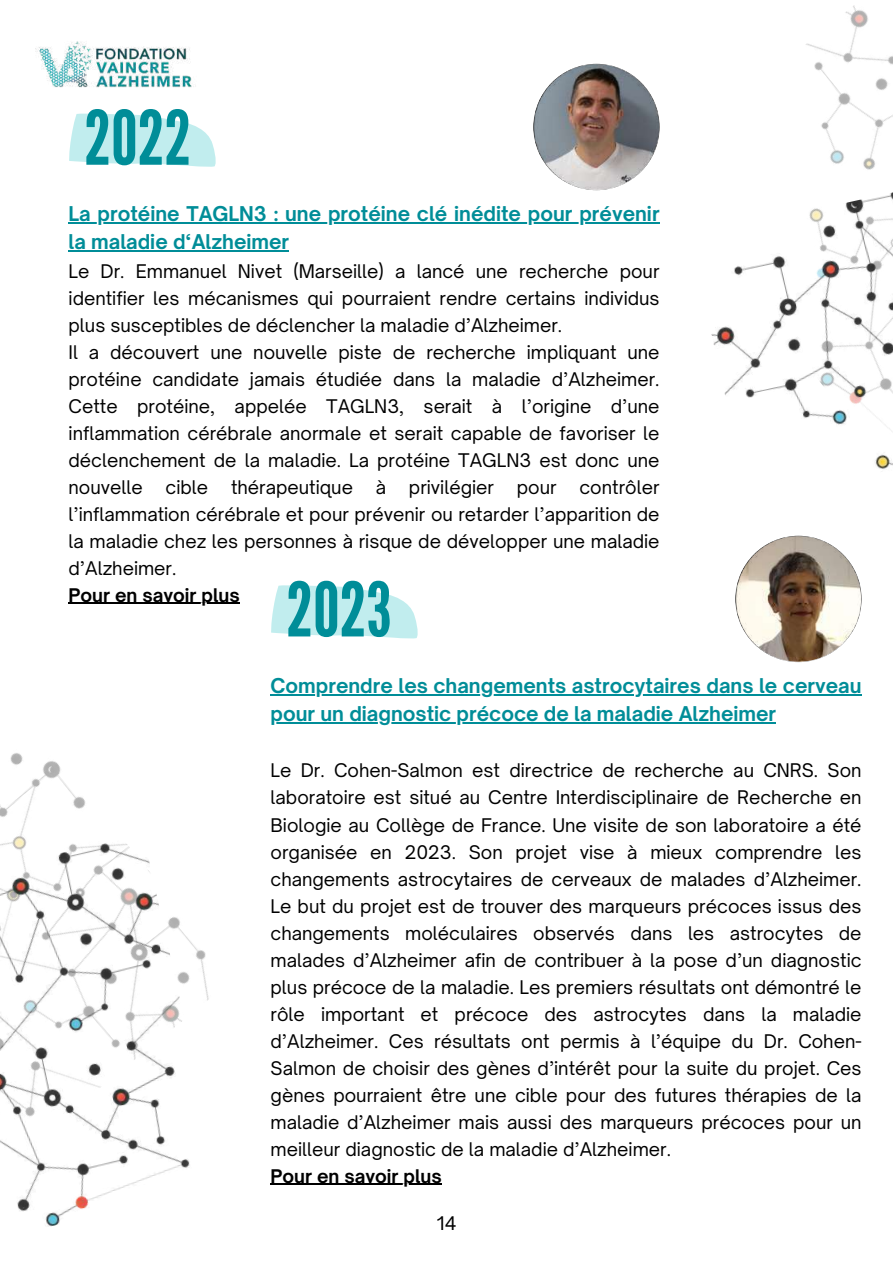
<style>
.page{position:relative;width:893px;height:1264px;background:#fff}
.page>*{position:absolute;margin:0;border:0;box-sizing:border-box;transform-origin:0 0}
.t1{font:75px "League Gothic";color:#008d98}
.t2{font:700 19.5px/28.2px "Open Sauce One";color:#008d98}
.t3{font:18px/27px "Open Sauce One";color:#000;text-align:justify}
.t4{font:700 18px "Open Sauce One";color:#000}
</style>
<div class="page">
<svg style="left:69px;top:113px;width:147px;height:54px"></svg>
<img style="left:35px;top:41px;width:159px;height:47px">
<hr style="left:69px;top:222px;width:228px;height:1px;background:#008d98">
<hr style="left:297px;top:222px;width:362px;height:1px;background:#008d98">
<hr style="left:69px;top:250px;width:220px;height:2px;background:#008d98">
<hr style="left:69px;top:603px;width:171px;height:1px;background:#000">
<img style="left:649px;top:5px;width:243px;height:219px">
<img style="left:690px;top:141px;width:202px;height:450px">
<img style="left:0;top:753px;width:85px;height:81px">
<img style="left:0;top:834px;width:209px;height:393px">
<img style="left:533px;top:64px;width:126px;height:126px;border-radius:50%">
<svg style="left:271px;top:585px;width:147px;height:53px"></svg>
<hr style="left:270px;top:694px;width:591px;height:1px;background:#008d98">
<hr style="left:270px;top:722px;width:506px;height:1px;background:#008d98">
<hr style="left:270px;top:1183px;width:172px;height:1px;background:#000">
<img style="left:735px;top:536px;width:126px;height:126px;border-radius:50%">
<h1 class="t1" style="left:84px;top:95px;width:108px">2022</h1>
<p class="t2" style="left:69px;top:200px;width:592px">La protéine TAGLN3 : une protéine clé inédite pour prévenir la maladie d‘Alzheimer</p>
<p class="t3" style="left:69px;top:257px;width:592px;text-align:left">Le Dr. Emmanuel Nivet (Marseille) a lancé une recherche pour identifier les mécanismes qui pourraient rendre certains individus plus susceptibles de déclencher la maladie d’Alzheimer.<br>Il a découvert une nouvelle piste de recherche impliquant une protéine candidate jamais étudiée dans la maladie d’Alzheimer.<br>Cette protéine, appelée TAGLN3, serait à l’origine d’une inflammation cérébrale anormale et serait capable de favoriser le déclenchement de la maladie. La protéine TAGLN3 est donc une nouvelle</p>
<p class="t3" style="left:69px;top:473px;width:592px;text-indent:511px">contrôler l’inflammation cérébrale et pour prévenir ou retarder l’apparition de la maladie chez les personnes à risque de développer une maladie d’Alzheimer.</p>
<p class="t4" style="left:69px;top:583px;width:173px">Pour en savoir plus</p>
<p class="t3" style="left:166px;top:473px;width:44px">cible</p>
<p class="t3" style="left:231px;top:473px;width:123px">thérapeutique</p>
<p class="t3" style="left:376px;top:473px;width:12px">à</p>
<p class="t3" style="left:409px;top:473px;width:87px">privilégier</p>
<p class="t3" style="left:517px;top:473px;width:41px">pour</p>
<h1 class="t1" style="left:286px;top:566px;width:107px">2023</h1>
<p class="t2" style="left:270px;top:671px;width:592px">Comprendre les changements astrocytaires dans le cerveau pour un diagnostic précoce de la maladie Alzheimer</p>
<p class="t3" style="left:270px;top:757px;width:592px">Le Dr. Cohen-Salmon est directrice de recherche au CNRS. Son laboratoire est situé au Centre Interdisciplinaire de Recherche en Biologie au Collège de France. Une visite de son laboratoire a été organisée en 2023. Son projet vise à mieux comprendre les changements astrocytaires de cerveaux de malades d’Alzheimer.<br>Le but du projet est de trouver des marqueurs précoces issus des changements moléculaires observés dans les astrocytes de malades d’Alzheimer afin de contribuer à la pose d’un diagnostic plus précoce de la maladie. Les premiers résultats ont démontré le rôle important et précoce des astrocytes dans la maladie d’Alzheimer. Ces résultats ont permis à l’équipe du Dr. Cohen-Salmon de choisir des gènes d’intérêt pour la suite du projet. Ces gènes pourraient être une cible pour des futures thérapies de la maladie d’Alzheimer mais aussi des marqueurs précoces pour un meilleur diagnostic de la maladie d’Alzheimer.</p>
<p class="t4" style="left:270px;top:1164px;width:173px">Pour en savoir plus</p>
<p class="t3" style="left:437px;top:1209px;width:21px">14</p>
</div>
